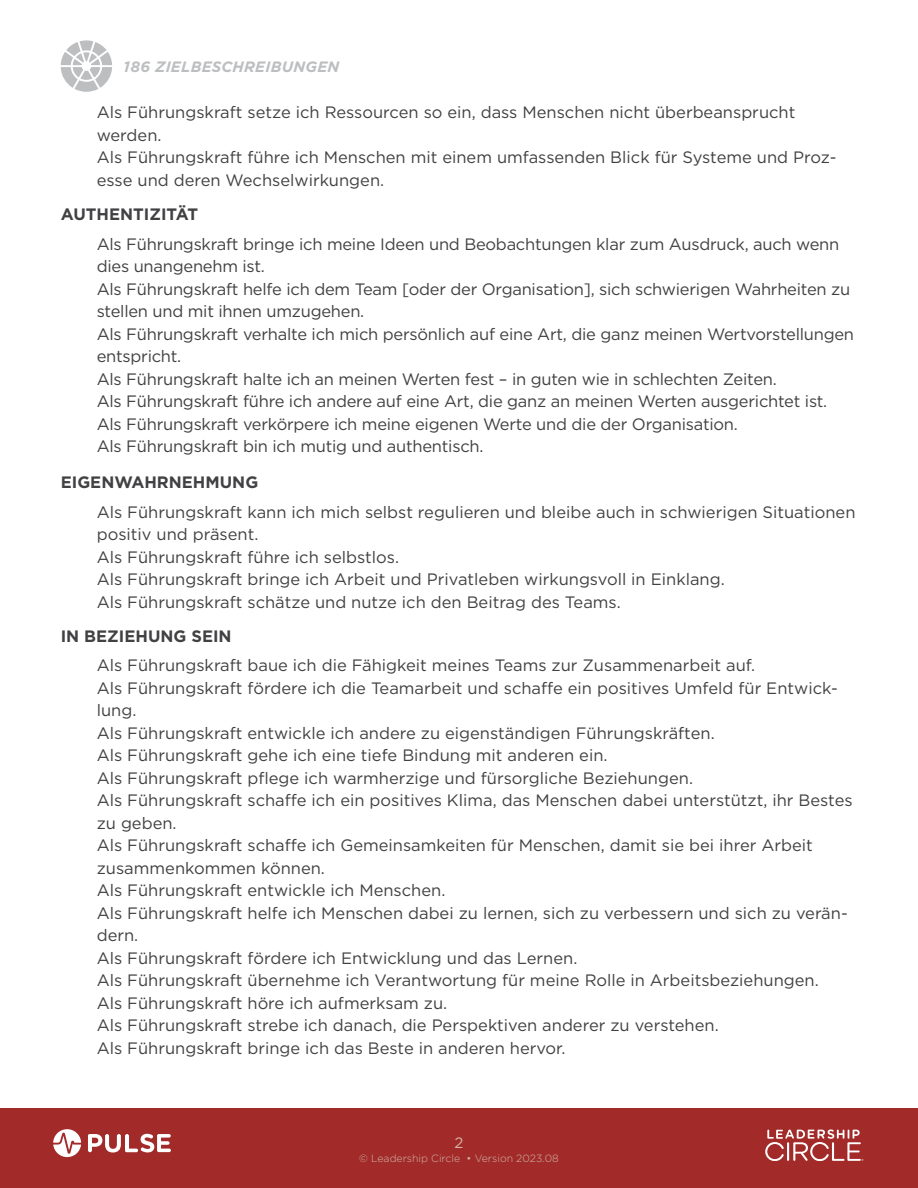
<style>
.page{position:relative;width:918px;height:1188px;background:#fff}
.page>*{position:absolute;margin:0;border:0;box-sizing:border-box;transform-origin:0 0}
.t1{font:16.5px/22.5px "Gotham";color:#414042}
.t2{font:700 16.5px "Gotham";color:#414042}
.t3{font:italic 700 15px "Gotham";letter-spacing:.015em;color:#bcbec0}
.t4{font:15px "Gotham";color:#d0b5a8}
.t5{font:300 10.5px "Gotham";color:#d0b5a8}
</style>
<div class="page">
<svg style="left:61px;top:40px;width:51px;height:52px"></svg>
<div style="left:0;top:1108px;width:918px;height:80px;background:#a22b2a"></div>
<svg style="left:765px;top:1129px;width:98px;height:32px"></svg>
<svg style="left:88px;top:1134px;width:83px;height:19px"></svg>
<svg style="left:53px;top:1129px;width:28px;height:28px"></svg>
<p class="t3" style="left:124px;top:57px;width:217px">186 ZIELBESCHREIBUNGEN</p>
<p class="t1" style="left:97px;top:101px;width:741px">Als Führungskraft setze ich Ressourcen so ein, dass Menschen nicht überbeansprucht werden.<br>Als Führungskraft führe ich Menschen mit einem umfassenden Blick für Systeme und Proz&shy;esse und deren Wechselwirkungen.</p>
<p class="t2" style="left:61px;top:204px;width:139px">AUTHENTIZITÄT</p>
<p class="t1" style="left:97px;top:232px;width:759px">Als Führungskraft bringe ich meine Ideen und Beobachtungen klar zum Ausdruck, auch wenn dies unangenehm ist.<br>Als Führungskraft helfe ich dem Team [oder der Organisation], sich schwierigen Wahrheiten zu stellen und mit ihnen umzugehen.<br>Als Führungskraft verhalte ich mich persönlich auf eine Art, die ganz meinen Wertvorstellungen entspricht.<br>Als Führungskraft halte ich an meinen Werten fest – in guten wie in schlechten Zeiten.<br>Als Führungskraft führe ich andere auf eine Art, die ganz an meinen Werten ausgerichtet ist.<br>Als Führungskraft verkörpere ich meine eigenen Werte und die der Organisation.<br>Als Führungskraft bin ich mutig und authentisch.</p>
<p class="t2" style="left:61px;top:472px;width:199px">EIGENWAHRNEHMUNG</p>
<p class="t1" style="left:97px;top:500px;width:760px">Als Führungskraft kann ich mich selbst regulieren und bleibe auch in schwierigen Situationen positiv und präsent.<br>Als Führungskraft führe ich selbstlos.<br>Als Führungskraft bringe ich Arbeit und Privatleben wirkungsvoll in Einklang.<br>Als Führungskraft schätze und nutze ich den Beitrag des Teams.</p>
<p class="t2" style="left:61px;top:625px;width:172px">IN BEZIEHUNG SEIN</p>
<p class="t1" style="left:97px;top:654px;width:757px">Als Führungskraft baue ich die Fähigkeit meines Teams zur Zusammenarbeit auf.<br>Als Führungskraft fördere ich die Teamarbeit und schaffe ein positives Umfeld für Entwick&shy;lung.<br>Als Führungskraft entwickle ich andere zu eigenständigen Führungskräften.<br>Als Führungskraft gehe ich eine tiefe Bindung mit anderen ein.<br>Als Führungskraft pflege ich warmherzige und fürsorgliche Beziehungen.<br>Als Führungskraft schaffe ich ein positives Klima, das Menschen dabei unterstützt, ihr Bestes zu geben.<br>Als Führungskraft schaffe ich Gemeinsamkeiten für Menschen, damit sie bei ihrer Arbeit zusammenkommen können.<br>Als Führungskraft entwickle ich Menschen.<br>Als Führungskraft helfe ich Menschen dabei zu lernen, sich zu verbessern und sich zu verän&shy;dern.<br>Als Führungskraft fördere ich Entwicklung und das Lernen.<br>Als Führungskraft übernehme ich Verantwortung für meine Rolle in Arbeitsbeziehungen.<br>Als Führungskraft höre ich aufmerksam zu.<br>Als Führungskraft strebe ich danach, die Perspektiven anderer zu verstehen.<br>Als Führungskraft bringe ich das Beste in anderen hervor.</p>
<p class="t4" style="left:455px;top:1133px;width:10px">2</p>
<p class="t5" style="left:359px;top:1152px;width:201px">© Leadership Circle • Version 2023.08</p>
</div>
